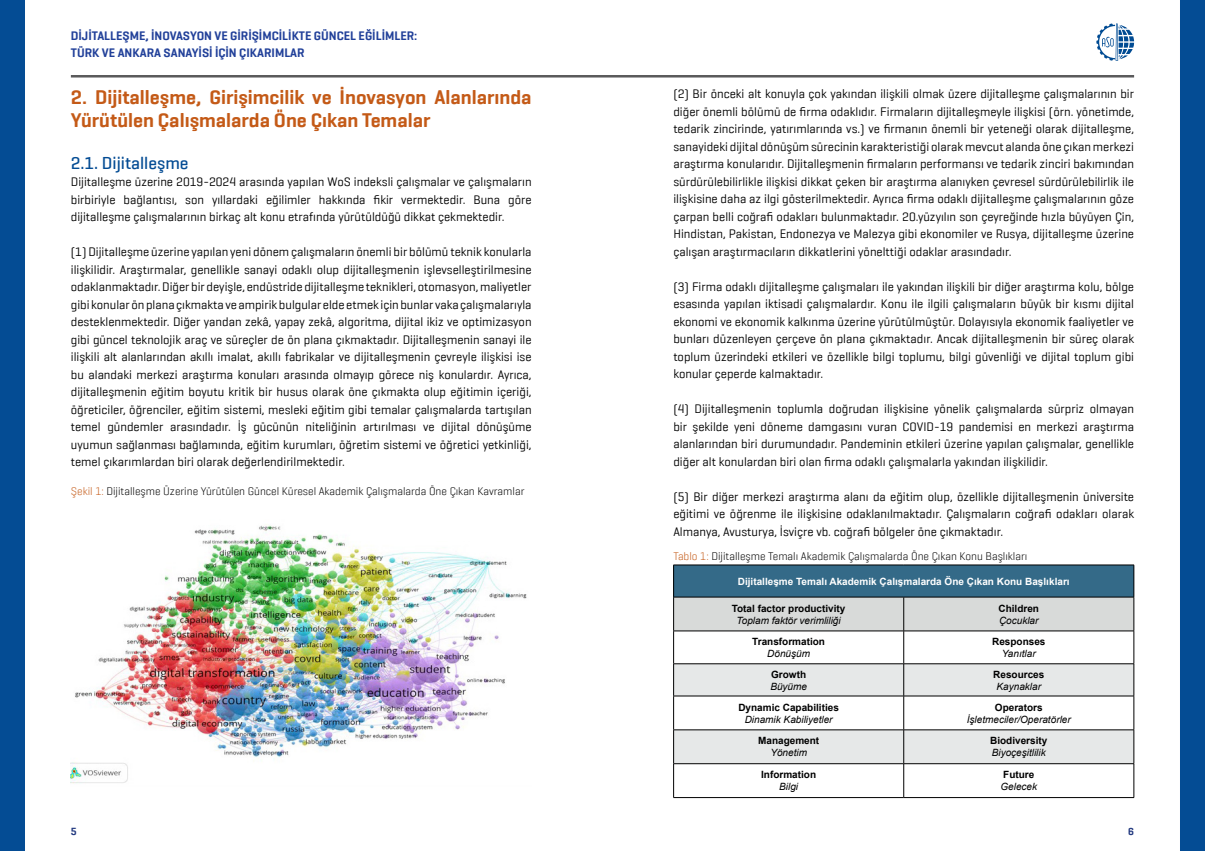
<style>
.page{position:relative;width:1205px;height:851px;background:#fff}
.page>*{position:absolute;margin:0;border:0;box-sizing:border-box;transform-origin:0 0}
.t1{font:600 20px/23.8px "Geogrotesque";color:#c45a17}
.t2{font:500 17.5px "Geogrotesque";color:#044c94}
.t3{font:12.5px/17.5px "Geogrotesque";color:#000;text-align:justify}
.t4{font:600 12.5px/17.5px "Geogrotesque";color:#214099}
.t5{font:300 11.25px "Geogrotesque";color:#000}
.t6{font:600 10.5px "Geogrotesque";color:#233a80}
.t7{font:italic 10px "Arial";color:#000}
.t8{font:700 10px "Arial";color:#000}
.t9{font:700 10px "Arial";color:#fff}
.s1{color:#c45a17}
</style>
<div class="page">
<div style="left:0;top:0;width:25px;height:850px;background:#044c94"></div>
<div style="left:1180px;top:0;width:25px;height:850px;background:#044c94"></div>
<svg style="left:1096px;top:23px;width:38px;height:38px"></svg>
<hr style="left:71px;top:75px;width:1063px;height:2px;background:#5a5a5b">
<img style="left:71px;top:525px;width:456px;height:259px">
<div style="left:673px;top:565px;width:461px;height:32px;background:#346a88"></div>
<div style="left:674px;top:597px;width:459px;height:33px;background:#d8dad9"></div>
<svg style="left:674px;top:664px;width:459px;height:99px;fill:#e6e8e8"></svg>
<svg style="left:674px;top:764px;width:459px;height:33px"></svg>
<hr style="left:673px;top:564px;width:231px;height:1px;background:#000">
<hr style="left:673px;top:565px;width:1px;height:31px;background:#000">
<hr style="left:904px;top:564px;width:230px;height:1px;background:#000">
<hr style="left:1133px;top:565px;width:1px;height:31px;background:#000">
<hr style="left:673px;top:596px;width:231px;height:1px;background:#000">
<hr style="left:673px;top:597px;width:1px;height:33px;background:#000">
<hr style="left:904px;top:596px;width:230px;height:1px;background:#000">
<hr style="left:903px;top:597px;width:1px;height:33px;background:#000">
<hr style="left:1133px;top:597px;width:1px;height:33px;background:#000">
<hr style="left:673px;top:630px;width:231px;height:1px;background:#000">
<hr style="left:673px;top:631px;width:1px;height:32px;background:#000">
<hr style="left:904px;top:630px;width:230px;height:1px;background:#000">
<hr style="left:903px;top:631px;width:1px;height:32px;background:#000">
<hr style="left:1133px;top:631px;width:1px;height:32px;background:#000">
<hr style="left:673px;top:663px;width:231px;height:1px;background:#000">
<hr style="left:673px;top:664px;width:1px;height:31px;background:#000">
<hr style="left:904px;top:663px;width:230px;height:1px;background:#000">
<hr style="left:903px;top:664px;width:1px;height:31px;background:#000">
<hr style="left:1133px;top:664px;width:1px;height:31px;background:#000">
<hr style="left:673px;top:695px;width:231px;height:1px;background:#000">
<hr style="left:673px;top:696px;width:1px;height:33px;background:#000">
<hr style="left:904px;top:695px;width:230px;height:1px;background:#000">
<hr style="left:903px;top:696px;width:1px;height:33px;background:#000">
<hr style="left:1133px;top:696px;width:1px;height:33px;background:#000">
<hr style="left:673px;top:729px;width:231px;height:1px;background:#000">
<hr style="left:673px;top:730px;width:1px;height:33px;background:#000">
<hr style="left:904px;top:729px;width:230px;height:1px;background:#000">
<hr style="left:903px;top:730px;width:1px;height:33px;background:#000">
<hr style="left:1133px;top:730px;width:1px;height:33px;background:#000">
<hr style="left:673px;top:763px;width:231px;height:1px;background:#000">
<hr style="left:673px;top:763px;width:1px;height:34px;background:#000">
<hr style="left:904px;top:763px;width:230px;height:1px;background:#000">
<hr style="left:903px;top:763px;width:1px;height:34px;background:#000">
<hr style="left:1133px;top:763px;width:1px;height:34px;background:#000">
<hr style="left:673px;top:797px;width:231px;height:1px;background:#000">
<hr style="left:904px;top:797px;width:230px;height:1px;background:#000">
<p class="t4" style="left:71px;top:27px;width:348px">DIJITALLEŞME, İNOVASYON VE GIRIŞIMCILIKTE GÜNCEL EĞILIMLER:<br>TÜRK VE ANKARA SANAYISI IÇIN ÇIKARIMLAR</p>
<h1 class="t1" style="left:71px;top:85px;width:462px">2. Dijitalleşme, Girişimcilik ve İnovasyon Alanlarında<br>Yürütülen Çalışmalarda Öne Çıkan Temalar</h1>
<h2 class="t2" style="left:71px;top:152px;width:119px">2.1. Dijitalleşme</h2>
<p class="t3" style="left:71px;top:173px;width:462px">Dijitalleşme üzerine 2019-2024 arasında yapılan WoS indeksli çalışmalar ve çalışmaların birbiriyle bağlantısı, son yıllardaki eğilimler hakkında fikir vermektedir. Buna göre dijitalleşme çalışmalarının birkaç alt konu etrafında yürütüldüğü dikkat çekmektedir.</p>
<p class="t3" style="left:71px;top:243px;width:462px">(1) Dijitalleşme üzerine yapılan yeni dönem çalışmaların önemli bir bölümü teknik konularla ilişkilidir. Araştırmalar, genellikle sanayi odaklı olup dijitalleşmenin işlevselleştirilmesine odaklanmaktadır. Diğer bir deyişle, endüstride dijitalleşme teknikleri, otomasyon, maliyetler gibi konular ön plana çıkmakta ve ampirik bulgular elde etmek için bunlar vaka çalışmalarıyla desteklenmektedir. Diğer yandan zekâ, yapay zekâ, algoritma, dijital ikiz ve optimizasyon gibi güncel teknolojik araç ve süreçler de ön plana çıkmaktadır. Dijitalleşmenin sanayi ile ilişkili alt alanlarından akıllı imalat, akıllı fabrikalar ve dijitalleşmenin çevreyle ilişkisi ise bu alandaki merkezi araştırma konuları arasında olmayıp görece niş konulardır. Ayrıca, dijitalleşmenin eğitim boyutu kritik bir husus olarak öne çıkmakta olup eğitimin içeriği, öğreticiler, öğrenciler, eğitim sistemi, mesleki eğitim gibi temalar çalışmalarda tartışılan temel gündemler arasındadır. İş gücünün niteliğinin artırılması ve dijital dönüşüme uyumun sağlanması bağlamında, eğitim kurumları, öğretim sistemi ve öğretici yetkinliği, temel çıkarımlardan biri olarak değerlendirilmektedir.</p>
<p class="t5" style="left:71px;top:484px;width:455px"><span class="s1">Şekil 1:</span> Dijitalleşme Üzerine Yürütülen Güncel Küresel Akademik Çalışmalarda Öne Çıkan Kavramlar</p>
<p class="t3" style="left:673px;top:85px;width:462px">(2) Bir önceki alt konuyla çok yakından ilişkili olmak üzere dijitalleşme çalışmalarının bir diğer önemli bölümü de firma odaklıdır. Firmaların dijitalleşmeyle ilişkisi (örn. yönetimde, tedarik zincirinde, yatırımlarında vs.) ve firmanın önemli bir yeteneği olarak dijitalleşme, sanayideki dijital dönüşüm sürecinin karakteristiği olarak mevcut alanda öne çıkan merkezi araştırma konularıdır. Dijitalleşmenin firmaların performansı ve tedarik zinciri bakımından sürdürülebilirlikle ilişkisi dikkat çeken bir araştırma alanıyken çevresel sürdürülebilirlik ile ilişkisine daha az ilgi gösterilmektedir. Ayrıca firma odaklı dijitalleşme çalışmalarının göze çarpan belli coğrafi odakları bulunmaktadır. 20.yüzyılın son çeyreğinde hızla büyüyen Çin, Hindistan, Pakistan, Endonezya ve Malezya gibi ekonomiler ve Rusya, dijitalleşme üzerine çalışan araştırmacıların dikkatlerini yönelttiği odaklar arasındadır.</p>
<p class="t3" style="left:673px;top:277px;width:462px">(3) Firma odaklı dijitalleşme çalışmaları ile yakından ilişkili bir diğer araştırma kolu, bölge esasında yapılan iktisadi çalışmalardır. Konu ile ilgili çalışmaların büyük bir kısmı dijital ekonomi ve ekonomik kalkınma üzerine yürütülmüştür. Dolayısıyla ekonomik faaliyetler ve bunları düzenleyen çerçeve ön plana çıkmaktadır. Ancak dijitalleşmenin bir süreç olarak toplum üzerindeki etkileri ve özellikle bilgi toplumu, bilgi güvenliği ve dijital toplum gibi konular çeperde kalmaktadır.</p>
<p class="t3" style="left:673px;top:400px;width:462px">(4) Dijitalleşmenin toplumla doğrudan ilişkisine yönelik çalışmalarda sürpriz olmayan bir şekilde yeni döneme damgasını vuran COVID-19 pandemisi en merkezi araştırma alanlarından biri durumundadır. Pandeminin etkileri üzerine yapılan çalışmalar, genellikle diğer alt konulardan biri olan firma odaklı çalışmalarla yakından ilişkilidir.</p>
<p class="t3" style="left:673px;top:487px;width:462px">(5) Bir diğer merkezi araştırma alanı da eğitim olup, özellikle dijitalleşmenin üniversite eğitimi ve öğrenme ile ilişkisine odaklanılmaktadır. Çalışmaların coğrafi odakları olarak Almanya, Avusturya, İsviçre vb. coğrafi bölgeler öne çıkmaktadır.</p>
<p class="t5" style="left:673px;top:549px;width:355px"><span class="s1">Tablo 1:</span> Dijitalleşme Temalı Akademik Çalışmalarda Öne Çıkan Konu Başlıkları</p>
<p class="t9" style="left:738px;top:574px;width:333px">Dijitalleşme Temalı Akademik Çalışmalarda Öne Çıkan Konu Başlıkları</p>
<p class="t8" style="left:732px;top:601px;width:115px">Total factor productivity</p>
<p class="t7" style="left:736px;top:613px;width:106px">Toplam faktör verimliliği</p>
<p class="t8" style="left:998px;top:601px;width:42px">Children</p>
<p class="t7" style="left:999px;top:613px;width:41px">Çocuklar</p>
<p class="t8" style="left:752px;top:634px;width:74px">Transformation</p>
<p class="t7" style="left:767px;top:647px;width:44px">Dönüşüm</p>
<p class="t8" style="left:992px;top:634px;width:55px">Responses</p>
<p class="t7" style="left:1002px;top:647px;width:35px">Yanıtlar</p>
<p class="t8" style="left:771px;top:666px;width:36px">Growth</p>
<p class="t7" style="left:770px;top:679px;width:38px">Büyüme</p>
<p class="t8" style="left:993px;top:666px;width:53px">Resources</p>
<p class="t7" style="left:996px;top:679px;width:46px">Kaynaklar</p>
<p class="t8" style="left:738px;top:700px;width:102px">Dynamic Capabilities</p>
<p class="t7" style="left:745px;top:712px;width:89px">Dinamik Kabiliyetler</p>
<p class="t8" style="left:995px;top:700px;width:49px">Operators</p>
<p class="t7" style="left:967px;top:712px;width:105px">İşletmeciler/Operatörler</p>
<p class="t8" style="left:758px;top:733px;width:63px">Management</p>
<p class="t7" style="left:770px;top:746px;width:38px">Yönetim</p>
<p class="t8" style="left:990px;top:733px;width:59px">Biodiversity</p>
<p class="t7" style="left:992px;top:746px;width:55px">Biyoçeşitlilik</p>
<p class="t8" style="left:761px;top:767px;width:56px">Information</p>
<p class="t7" style="left:779px;top:780px;width:20px">Bilgi</p>
<p class="t8" style="left:1003px;top:767px;width:33px">Future</p>
<p class="t7" style="left:1000px;top:780px;width:38px">Gelecek</p>
<p class="t6" style="left:71px;top:824px;width:7px">5</p>
<p class="t6" style="left:1128px;top:824px;width:7px">6</p>
</div>
